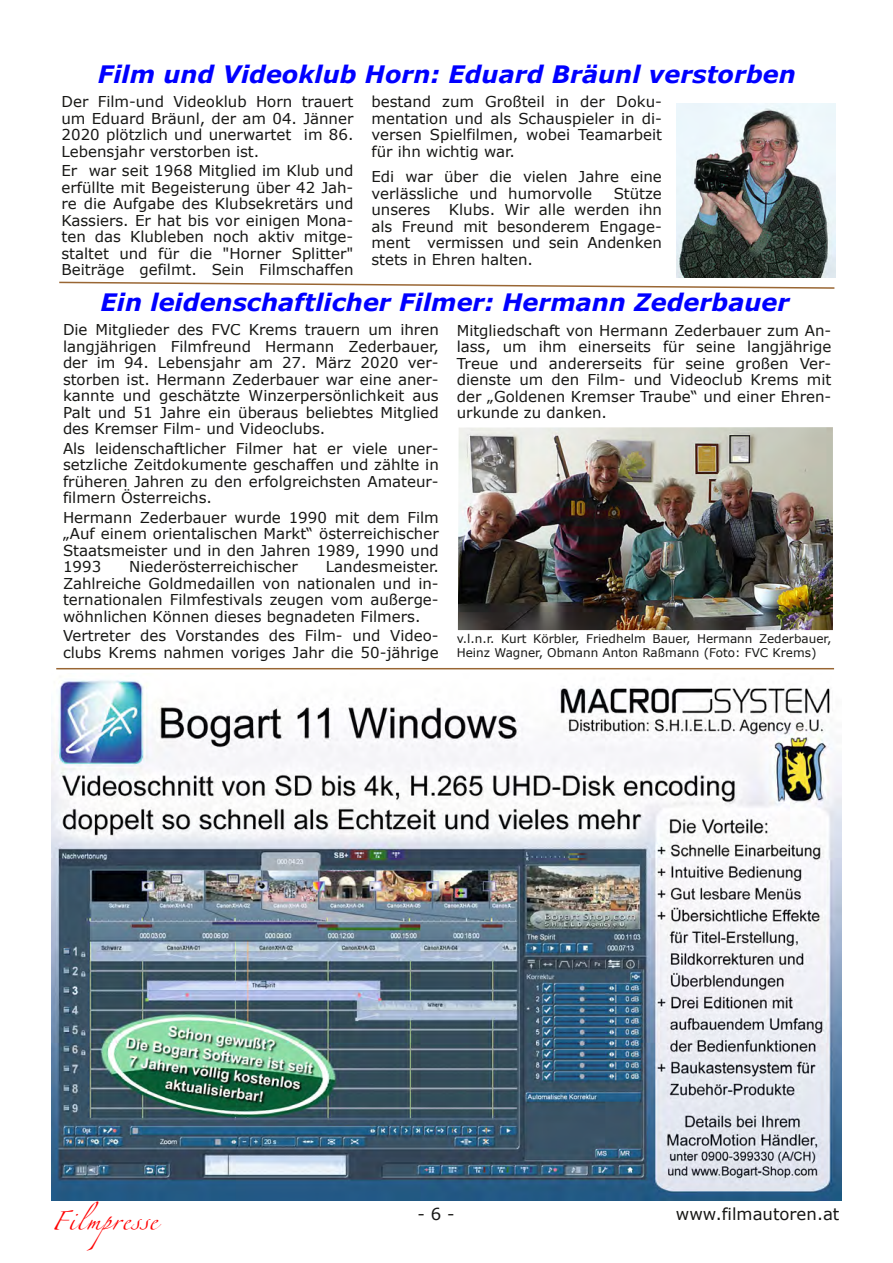
<style>
.page{position:relative;width:893px;height:1263px;background:#fff}
.page>*{position:absolute;margin:0;border:0;box-sizing:border-box;transform-origin:0 0}
.t1{font:42px "Zapfino Linotype One";letter-spacing:.02em;color:#f00}
.t2{font:italic 700 24px "Verdana";color:#00f}
.t3{font:16.5px "Verdana";color:#171715}
.t4{font:15px/16.5px "Verdana";letter-spacing:-.005em;color:#171715;text-align:justify}
.t5{font:12px/13.5px "Verdana";color:#171715}
</style>
<div class="page">
<img style="left:458px;top:427px;width:374px;height:203px">
<img style="left:676px;top:104px;width:159px;height:173px">
<svg style="left:59px;top:281px;width:776px;height:8px"></svg>
<hr style="left:56px;top:668px;width:778px;height:1px;background:#963">
<img style="left:51px;top:680px;width:790px;height:520px">
<h2 class="t2" style="left:98px;top:58px;width:700px">Film und Videoklub Horn: Eduard Bräunl verstorben</h2>
<p class="t4" style="left:61px;top:94px;width:294px">Der Film-und Videoklub Horn trauert um Eduard Bräunl, der am 04. Jänner 2020 plötzlich und unerwartet im 86.<br>Lebensjahr verstorben ist.</p>
<p class="t4" style="left:61px;top:163px;width:293px">Er war seit 1968 Mitglied im Klub und erfüllte mit Begeisterung über 42 Jah&shy;re die Aufgabe des Klubsekretärs und Kassiers. Er hat bis vor einigen Mona&shy;ten das Klubleben noch aktiv mitge&shy;staltet und für die "Horner Splitter" Beiträge gefilmt. Sein Filmschaffen</p>
<p class="t4" style="left:371px;top:94px;width:292px">bestand zum Großteil in der Doku&shy;mentation und als Schauspieler in di&shy;versen Spielfilmen, wobei Teamarbeit für ihn wichtig war.</p>
<p class="t4" style="left:371px;top:169px;width:292px">Edi war über die vielen Jahre eine verlässliche und humorvolle</p>
<p class="t4" style="left:371px;top:185px;width:292px;text-indent:242px">Stütze unseres Klubs. Wir alle werden ihn als Freund mit besonderem Engage&shy;ment vermissen und sein Andenken stets in Ehren halten.</p>
<h2 class="t2" style="left:101px;top:287px;width:690px">Ein leidenschaftlicher Filmer: Hermann Zederbauer</h2>
<p class="t4" style="left:63px;top:322px;width:377px">Die Mitglieder des FVC Krems trauern um ihren langjährigen Filmfreund Hermann Zederbauer, der im 94. Lebensjahr am 27. März 2020 ver&shy;storben ist. Hermann Zederbauer war eine aner&shy;kannte und geschätzte Winzerpersönlichkeit aus Palt und 51 Jahre ein überaus beliebtes Mitglied des Kremser Film- und Videoclubs.</p>
<p class="t4" style="left:63px;top:440px;width:377px">Als leidenschaftlicher Filmer hat er viele uner&shy;setzliche Zeitdokumente geschaffen und zählte in früheren Jahren zu den erfolgreichsten Amateur&shy;filmern Österreichs.</p>
<p class="t4" style="left:63px;top:509px;width:377px">Hermann Zederbauer wurde 1990 mit dem Film „Auf einem orientalischen Markt“ österreichischer Staatsmeister und in den Jahren 1989, 1990 und 1993</p>
<p class="t4" style="left:63px;top:559px;width:377px;text-indent:263px">Landesmeister.<br>Zahlreiche Goldmedaillen von nationalen und in&shy;ternationalen Filmfestivals zeugen vom außerge&shy;wöhnlichen Können dieses begnadeten Filmers.</p>
<p class="t4" style="left:63px;top:628px;width:377px">Vertreter des Vorstandes des Film- und Video&shy;clubs Krems nahmen voriges Jahr die 50-jährige</p>
<p class="t4" style="left:129px;top:559px;width:170px">Niederösterreichischer</p>
<p class="t4" style="left:457px;top:322px;width:376px">Mitgliedschaft von Hermann Zederbauer zum An&shy;lass, um ihm einerseits für seine langjährige Treue und andererseits für seine großen Ver&shy;dienste um den Film- und Videoclub Krems mit der „Goldenen Kremser Traube“ und einer Ehren&shy;urkunde zu danken.</p>
<p class="t5" style="left:457px;top:632px;width:376px">v.l.n.r. Kurt Körbler, Friedhelm Bauer, Hermann Zederbauer,<br>Heinz Wagner, Obmann Anton Raßmann (Foto: FVC Krems)</p>
<h1 class="t1" style="left:52px;top:1190px;width:107px">Filmpresse</h1>
<p class="t3" style="left:676px;top:1203px;width:165px">www.filmautoren.at</p>
<p class="t3" style="left:417px;top:1204px;width:39px">-6-</p>
</div>
